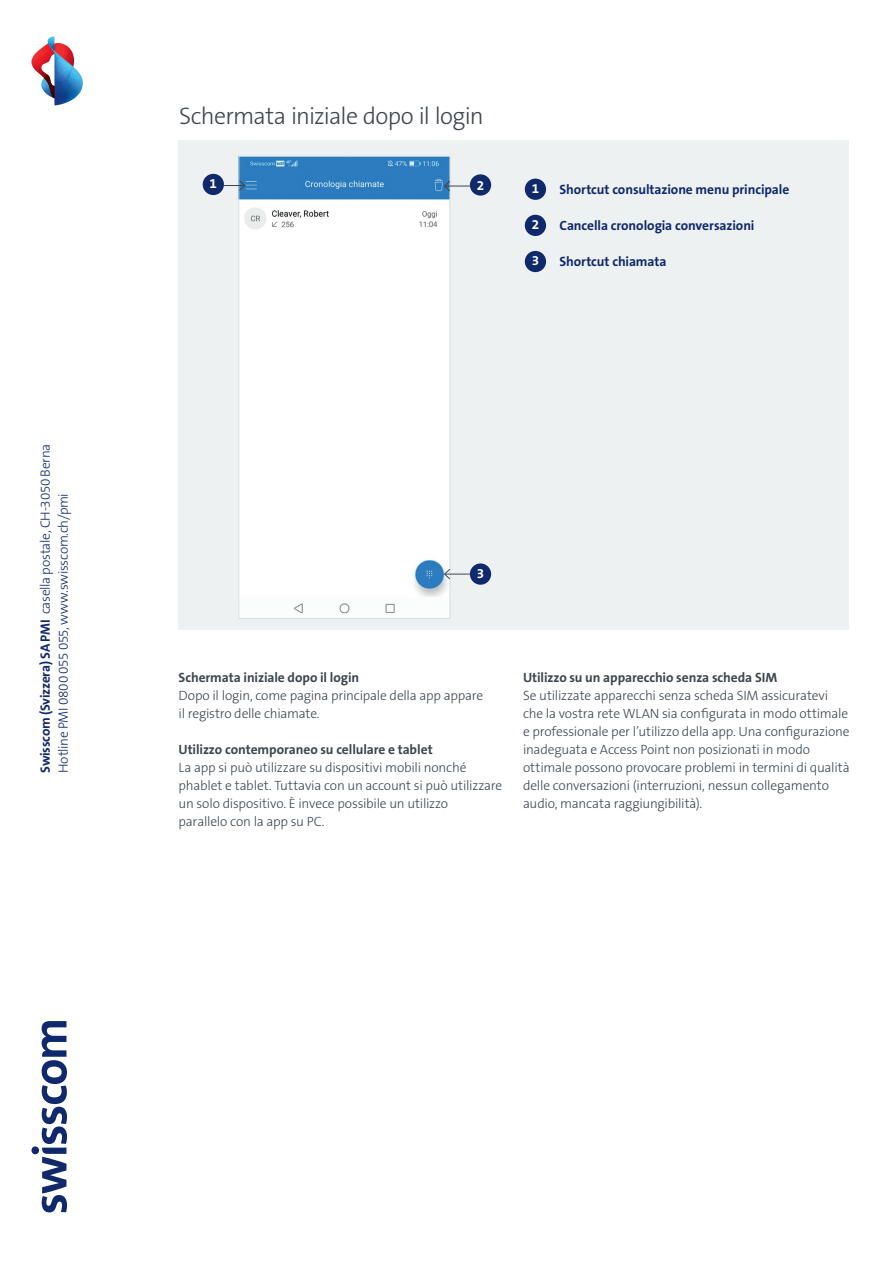
<style>
.page{position:relative;width:893px;height:1263px;background:#fff}
.page>*{position:absolute;margin:0;border:0;box-sizing:border-box;transform-origin:0 0}
.t1{font:300 24px "The Sans B W3";letter-spacing:-.03em;color:#3c464f}
.t2{font:300 13.5px/18px "The Sans B W3";letter-spacing:-.015em;color:#3c464f}
.t3{font:700 13.5px "The Sans B W7";letter-spacing:-.005em;color:#3c464f}
.t4{font:300 13.5px/18px "The Sans B W3";letter-spacing:-.025em;color:#10296c}
.t5{font:700 13.5px "The Sans B W7";letter-spacing:-.005em;color:#10296c}
.t6{font:700 13.5px "The Sans B W7";color:#fff}
.s1{font-family:"The Sans B W7";font-weight:700}
</style>
<div class="page">
<div style="left:179px;top:140px;width:670px;height:489px;background:#edf1f2"></div>
<svg style="left:31px;top:1021px;width:36px;height:191px"></svg>
<svg style="left:31px;top:37px;width:52px;height:68px"></svg>
<img style="left:240px;top:158px;width:208px;height:459px">
<div style="left:238px;top:156px;width:212px;height:463px;border:1px solid #d3dddf"></div>
<div style="left:203px;top:174px;width:21px;height:21px;background:#10296c;border-radius:50%"></div>
<svg style="left:224px;top:180px;width:22px;height:11px"></svg>
<div style="left:470px;top:563px;width:21px;height:22px;background:#10296c;border-radius:50%"></div>
<svg style="left:443px;top:568px;width:27px;height:12px"></svg>
<div style="left:470px;top:174px;width:21px;height:22px;background:#10296c;border-radius:50%"></div>
<svg style="left:443px;top:180px;width:27px;height:12px"></svg>
<div style="left:525px;top:179px;width:21px;height:21px;background:#10296c;border-radius:50%"></div>
<div style="left:525px;top:215px;width:21px;height:21px;background:#10296c;border-radius:50%"></div>
<div style="left:525px;top:251px;width:21px;height:21px;background:#10296c;border-radius:50%"></div>
<p class="t4" style="left:36px;top:773px;width:330px;rotate:-90deg"><span class="s1">Swisscom (Svizzera) SA PMI</span> casella postale, CH-3050 Berna<br>Hotline PMI 0800 055 055, www.swisscom.ch/pmi</p>
<h1 class="t1" style="left:179px;top:101px;width:306px">Schermata iniziale dopo il login</h1>
<p class="t6" style="left:210px;top:175px;width:9px">1</p>
<p class="t6" style="left:477px;top:176px;width:9px">2</p>
<p class="t6" style="left:532px;top:180px;width:9px">1</p>
<p class="t6" style="left:532px;top:216px;width:9px">2</p>
<p class="t6" style="left:532px;top:252px;width:9px">3</p>
<p class="t5" style="left:559px;top:181px;width:231px">Shortcut consultazione menu principale</p>
<p class="t5" style="left:559px;top:217px;width:196px">Cancella cronologia conversazioni</p>
<p class="t5" style="left:559px;top:253px;width:109px">Shortcut chiamata</p>
<p class="t6" style="left:477px;top:564px;width:9px">3</p>
<p class="t3" style="left:179px;top:669px;width:182px">Schermata iniziale dopo il login</p>
<p class="t2" style="left:179px;top:686px;width:306px">Dopo il login, come pagina principale della app appare il registro delle chiamate.</p>
<p class="t3" style="left:179px;top:741px;width:256px">Utilizzo contemporaneo su cellulare e tablet</p>
<p class="t2" style="left:179px;top:758px;width:325px">La app si può utilizzare su dispositivi mobili nonché phablet e tablet. Tuttavia con un account si può utilizzare un solo dispositivo. È invece possibile un utilizzo<br>parallelo con la app su PC.</p>
<p class="t3" style="left:523px;top:669px;width:256px">Utilizzo su un apparecchio senza scheda SIM</p>
<p class="t2" style="left:523px;top:686px;width:328px">Se utilizzate apparecchi senza scheda SIM assicuratevi che la vostra rete WLAN sia configurata in modo ottimale e professionale per l’utilizzo della app. Una configurazione inadeguata e Access Point non posizionati in modo ottimale possono provocare problemi in termini di qualità delle conversazioni (interruzioni, nessun collegamento audio, mancata raggiungibilità).</p>
</div>
